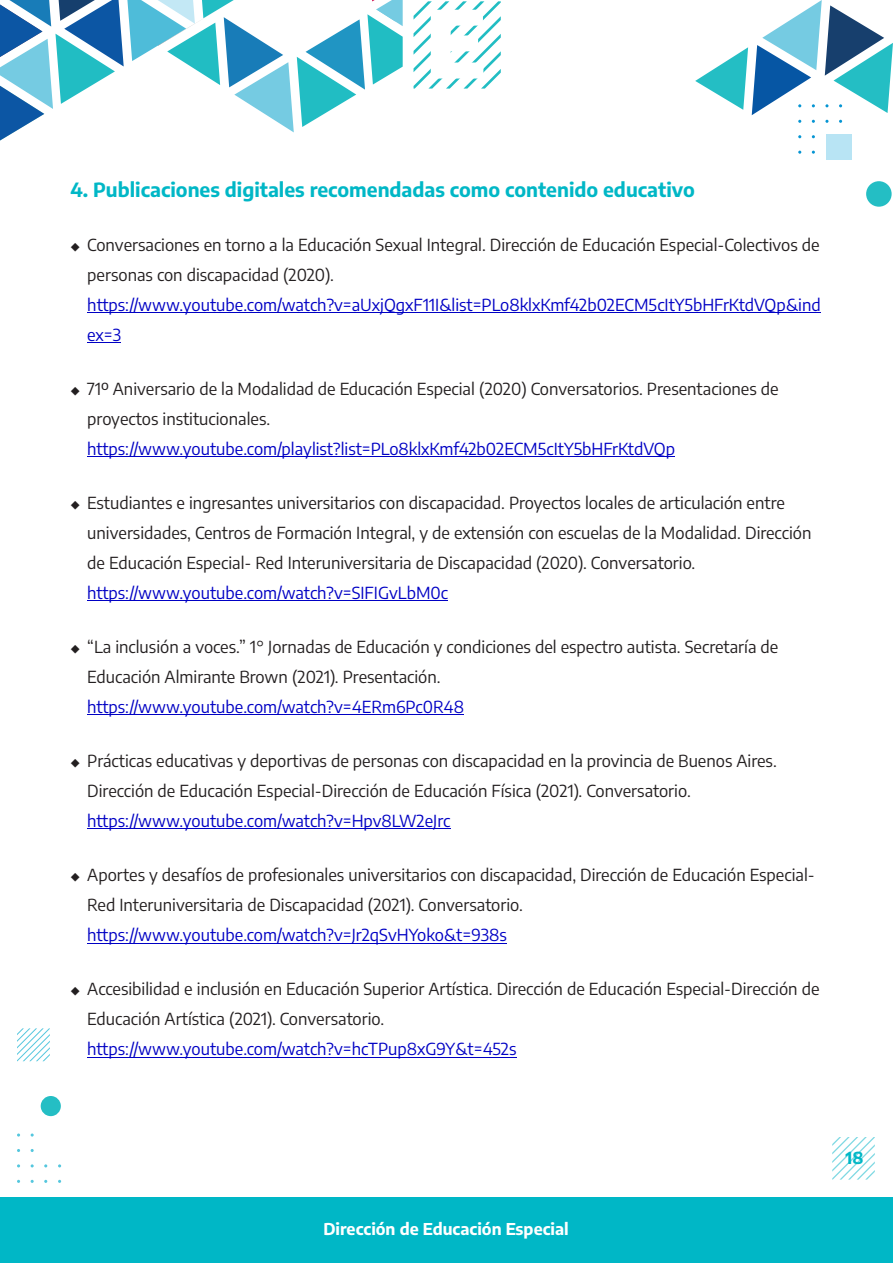
<style>
.page{position:relative;width:893px;height:1263px;background:#fff}
.page>*{position:absolute;margin:0;border:0;box-sizing:border-box;transform-origin:0 0}
.t1{font:900 93px "Encode Sans";color:#fff}
.t2{font:700 19.5px "Encode Sans";color:#00b7c6}
.t3{font:16.5px/30px "Encode Sans";color:#231f20}
.t4{font:16.5px/30px "Encode Sans";color:#0000c4}
.t5{font:700 16.5px "Encode Sans";color:#00b7c6}
.t6{font:700 16.2px "Encode Sans";color:#fff}
</style>
<div class="page">
<div style="left:0;top:1197px;width:893px;height:66px;background:#00b7c6"></div>
<svg style="left:0;top:0;width:403px;height:140px"></svg>
<img style="left:158px;top:9px;width:61px;height:37px">
<div style="left:866px;top:181px;width:26px;height:26px;background:#24bec4;border-radius:50%"></div>
<svg style="left:695px;top:0;width:198px;height:123px"></svg>
<div style="left:826px;top:134px;width:26px;height:26px;background:#b8e4f4"></div>
<svg style="left:414px;top:1px;width:87px;height:88px"></svg>
<div style="left:41px;top:1096px;width:20px;height:20px;background:#24bec4;border-radius:50%"></div>
<svg style="left:17px;top:1028px;width:33px;height:33px"></svg>
<svg style="left:832px;top:1137px;width:43px;height:42px"></svg>
<hr style="left:87px;top:313px;width:734px;height:1px;background:#0000c4">
<hr style="left:87px;top:343px;width:34px;height:1px;background:#0000c4">
<hr style="left:87px;top:457px;width:588px;height:1px;background:#0000c4">
<hr style="left:87px;top:601px;width:361px;height:1px;background:#0000c4">
<hr style="left:87px;top:715px;width:377px;height:1px;background:#0000c4">
<hr style="left:87px;top:829px;width:363px;height:1px;background:#0000c4">
<hr style="left:87px;top:943px;width:420px;height:1px;background:#0000c4">
<hr style="left:87px;top:1057px;width:429px;height:1px;background:#0000c4">
<h1 class="t1" style="left:426px;top:-17px;width:63px">E</h1>
<p class="t2" style="left:70px;top:177px;width:626px">4. Publicaciones digitales recomendadas como contenido educativo</p>
<p class="t3" style="left:87px;top:229px;width:734px;text-indent:-17px">◆ Conversaciones en torno a la Educación Sexual Integral. Dirección de Educación Especial-Colectivos de personas con discapacidad (2020).</p>
<p class="t4" style="left:87px;top:289px;width:735px">https://www.youtube.com/watch?v=aUxjQgxF11I&amp;list=PLo8klxKmf42b02ECM5cItY5bHFrKtdVQp&amp;ind ex=3</p>
<p class="t3" style="left:87px;top:373px;width:693px;text-indent:-17px">◆ 71º Aniversario de la Modalidad de Educación Especial (2020) Conversatorios. Presentaciones de proyectos institucionales.</p>
<p class="t4" style="left:87px;top:433px;width:589px">https://www.youtube.com/playlist?list=PLo8klxKmf42b02ECM5cItY5bHFrKtdVQp</p>
<p class="t3" style="left:87px;top:487px;width:726px;text-indent:-17px">◆ Estudiantes e ingresantes universitarios con discapacidad. Proyectos locales de articulación entre universidades, Centros de Formación Integral, y de extensión con escuelas de la Modalidad. Dirección de Educación Especial- Red Interuniversitaria de Discapacidad (2020). Conversatorio.</p>
<p class="t4" style="left:87px;top:577px;width:362px">https://www.youtube.com/watch?v=SIFIGvLbM0c</p>
<p class="t3" style="left:87px;top:631px;width:693px;text-indent:-17px">◆ “La inclusión a voces.” 1° Jornadas de Educación y condiciones del espectro autista. Secretaría de<br>Educación Almirante Brown (2021). Presentación.</p>
<p class="t4" style="left:87px;top:691px;width:378px">https://www.youtube.com/watch?v=4ERm6Pc0R48</p>
<p class="t3" style="left:87px;top:745px;width:691px;text-indent:-17px">◆ Prácticas educativas y deportivas de personas con discapacidad en la provincia de Buenos Aires.<br>Dirección de Educación Especial-Dirección de Educación Física (2021). Conversatorio.</p>
<p class="t4" style="left:87px;top:805px;width:365px">https://www.youtube.com/watch?v=Hpv8LW2eJrc</p>
<p class="t3" style="left:87px;top:859px;width:729px;text-indent:-17px">◆ Aportes y desafíos de profesionales universitarios con discapacidad, Dirección de Educación Especial-<br>Red Interuniversitaria de Discapacidad (2021). Conversatorio.</p>
<p class="t4" style="left:87px;top:919px;width:421px">https://www.youtube.com/watch?v=Jr2qSvHYoko&amp;t=938s</p>
<p class="t3" style="left:87px;top:973px;width:734px;text-indent:-17px">◆ Accesibilidad e inclusión en Educación Superior Artística. Dirección de Educación Especial-Dirección de<br>Educación Artística (2021). Conversatorio.</p>
<p class="t4" style="left:87px;top:1033px;width:431px">https://www.youtube.com/watch?v=hcTPup8xG9Y&amp;t=452s</p>
<p class="t6" style="left:323px;top:1218px;width:247px">Dirección de Educación Especial</p>
<p class="t5" style="left:846px;top:1146px;width:19px">18</p>
</div>
